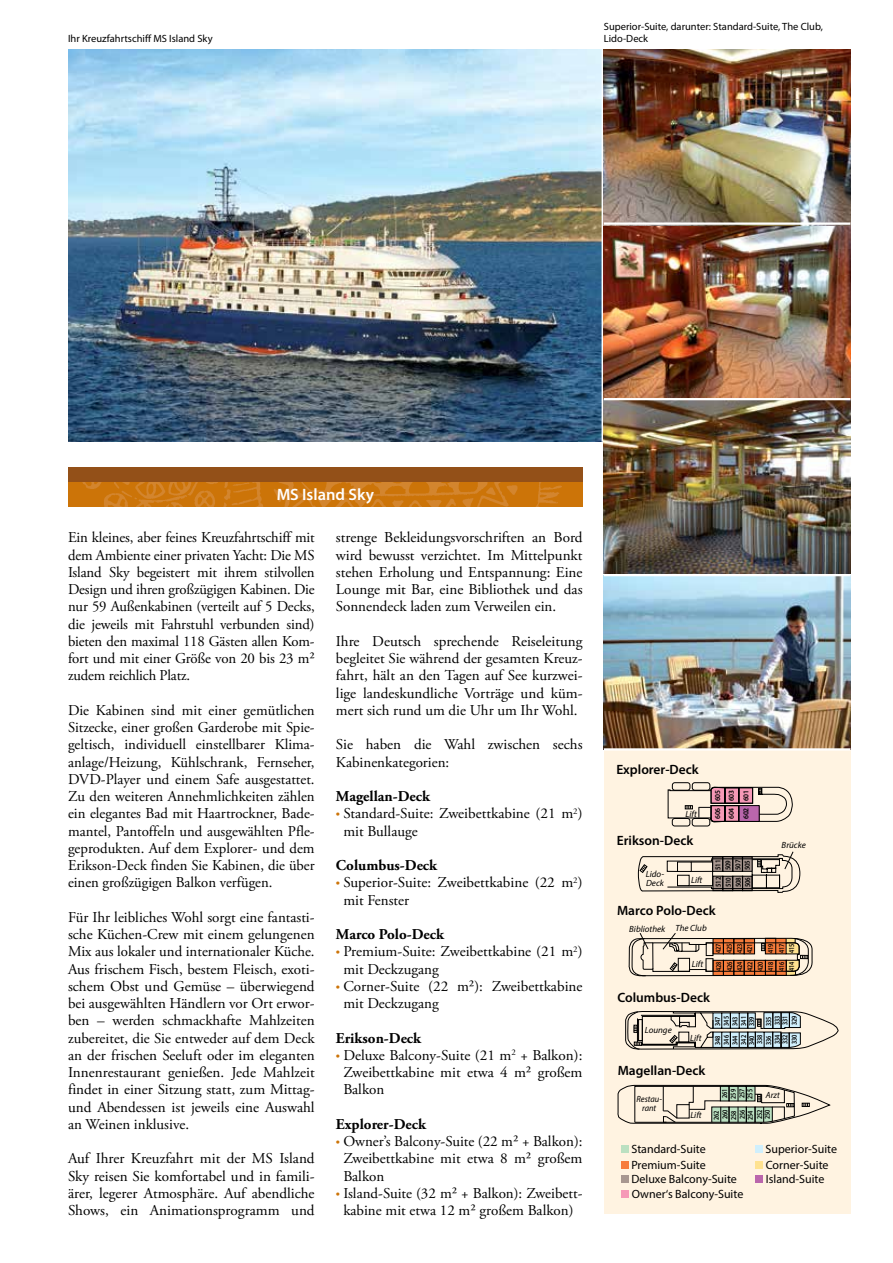
<style>
.page{position:relative;width:893px;height:1263px;background:#fff}
.page>*{position:absolute;margin:0;border:0;box-sizing:border-box;transform-origin:0 0}
.t1{font:600 16.5px "Myriad Pro";color:#fff}
.t2{font:15px/17.2px "Adobe Garamond Pro";color:#000;text-align:justify}
.t3{font:700 15px "Adobe Garamond Pro";color:#000}
.t4{font:600 13.5px "Myriad Pro";color:#000}
.t5{font:12px/14.4px "Myriad Pro";color:#000}
.t6{font:10.5px/12.6px "Myriad Pro";color:#000}
.t7{font:italic 9px/9px "Myriad Pro";color:#000}
.t8{font:italic 9px/9px "Myriad Pro";color:#000;text-align:center;scale:.94 1}
.t9{font:600 7.5px/8.6px "Myriad Pro";letter-spacing:-.025em;color:#000;scale:.8 1}
.t10{font:600 7.5px/13.5px "Myriad Pro";letter-spacing:-.025em;color:#000}
.t11{font:600 7.5px/9.9px "Myriad Pro";letter-spacing:-.025em;color:#000;text-align:justify;scale:.88 1}
.t12{font:600 7.5px/9.9px "Myriad Pro";letter-spacing:-.025em;color:#000;text-align:justify;scale:.87 1}
.s1{font-family:"Myriad Pro";color:#cc7408}
</style>
<div class="page">
<div style="left:604px;top:749px;width:246px;height:465px;background:#fff3e1"></div>
<svg style="left:617px;top:933px;width:222px;height:265px"></svg>
<svg style="left:638px;top:851px;width:163px;height:42px"></svg>
<div style="left:692px;top:782px;width:18px;height:8px;border:1px solid #000;border-radius:3px"></div>
<div style="left:672px;top:782px;width:18px;height:8px;border:1px solid #000;border-radius:3px"></div>
<svg style="left:667px;top:786px;width:126px;height:41px"></svg>
<img style="left:68px;top:482px;width:515px;height:25px">
<div style="left:68px;top:467px;width:515px;height:15px;background:#935018"></div>
<img style="left:68px;top:49px;width:534px;height:393px">
<img style="left:604px;top:49px;width:246px;height:349px">
<img style="left:604px;top:400px;width:246px;height:348px">
<hr style="left:604px;top:222px;width:246px;height:3px;background:#fff">
<hr style="left:604px;top:574px;width:246px;height:2px;background:#fff">
<hr style="left:604px;top:748px;width:246px;height:2px;background:#fff">
<p class="t6" style="left:68px;top:32px;width:146px">Ihr Kreuzfahrtschiff MS Island Sky</p>
<p class="t6" style="left:604px;top:20px;width:221px">Superior-Suite, darunter: Standard-Suite, The Club,<br>Lido-Deck</p>
<p class="t1" style="left:277px;top:485px;width:99px">MS Island Sky</p>
<p class="t2" style="left:68px;top:529px;width:248px">Ein kleines, aber feines Kreuzfahrtschiff mit dem Ambiente einer privaten Yacht: Die MS Island Sky begeistert mit ihrem stilvollen Design und ihren großzügigen Kabinen. Die nur 59 Außenkabinen (verteilt auf 5 Decks, die jeweils mit Fahrstuhl verbunden sind) bieten den maximal 118 Gästen allen Kom&shy;fort und mit einer Größe von 20 bis 23 m² zudem reichlich Platz.</p>
<p class="t2" style="left:68px;top:702px;width:248px">Die Kabinen sind mit einer gemütlichen Sitzecke, einer großen Garderobe mit Spie&shy;geltisch, individuell einstellbarer Klima&shy;anlage/Heizung, Kühlschrank, Fernseher, DVD-Player und einem Safe ausgestattet.<br>Zu den weiteren Annehmlichkeiten zählen ein elegantes Bad mit Haartrockner, Bade&shy;mantel, Pantoffeln und ausgewählten Pfle&shy;geprodukten. Auf dem Explorer- und dem Erikson-Deck finden Sie Kabinen, die über einen großzügigen Balkon verfügen.</p>
<p class="t2" style="left:68px;top:909px;width:248px">Für Ihr leibliches Wohl sorgt eine fantasti&shy;sche Küchen-Crew mit einem gelungenen Mix aus lokaler und internationaler Küche.<br>Aus frischem Fisch, bestem Fleisch, exoti&shy;schem Obst und Gemüse – überwiegend bei ausgewählten Händlern vor Ort erwor&shy;ben – werden schmackhafte Mahlzeiten zubereitet, die Sie entweder auf dem Deck an der frischen Seeluft oder im eleganten Innenrestaurant genießen. Jede Mahlzeit findet in einer Sitzung statt, zum Mittag&shy;und Abendessen ist jeweils eine Auswahl an Weinen inklusive.</p>
<p class="t2" style="left:68px;top:1150px;width:248px">Auf Ihrer Kreuzfahrt mit der MS Island Sky reisen Sie komfortabel und in famili&shy;ärer, legerer Atmosphäre. Auf abendliche Shows, ein Animationsprogramm und</p>
<p class="t2" style="left:336px;top:529px;width:248px">strenge Bekleidungsvorschriften an Bord wird bewusst verzichtet. Im Mittelpunkt stehen Erholung und Entspannung: Eine Lounge mit Bar, eine Bibliothek und das Sonnendeck laden zum Verweilen ein.</p>
<p class="t2" style="left:336px;top:633px;width:248px">Ihre Deutsch sprechende Reiseleitung begleitet Sie während der gesamten Kreuz&shy;fahrt, hält an den Tagen auf See kurzwei&shy;lige landeskundliche Vorträge und küm&shy;mert sich rund um die Uhr um Ihr Wohl.</p>
<p class="t2" style="left:336px;top:736px;width:248px">Sie haben die Wahl zwischen sechs<br>Kabinenkategorien:</p>
<p class="t3" style="left:336px;top:788px;width:96px">Magellan-Deck</p>
<p class="t2" style="left:343px;top:805px;width:241px;text-indent:-7px"><span class="s1">•</span> Standard-Suite: Zweibettkabine (21 m<sup>2</sup>) mit Bullauge</p>
<p class="t3" style="left:336px;top:857px;width:103px">Columbus-Deck</p>
<p class="t2" style="left:343px;top:874px;width:241px;text-indent:-7px"><span class="s1">•</span> Superior-Suite: Zweibettkabine (22 m<sup>2</sup>) mit Fenster</p>
<p class="t3" style="left:336px;top:926px;width:110px">Marco Polo-Deck</p>
<p class="t2" style="left:343px;top:943px;width:241px;text-indent:-7px"><span class="s1">•</span> Premium-Suite: Zweibettkabine (21 m<sup>2</sup>) mit Deckzugang</p>
<p class="t2" style="left:343px;top:978px;width:241px;text-indent:-7px"><span class="s1">•</span> Corner-Suite (22 m²): Zweibettkabine mit Deckzugang</p>
<p class="t3" style="left:336px;top:1029px;width:87px">Erikson-Deck</p>
<p class="t2" style="left:343px;top:1047px;width:241px;text-indent:-7px"><span class="s1">•</span> Deluxe Balcony-Suite (21 m<sup>2</sup> + Balkon):<br>Zweibettkabine mit etwa 4 m² großem Balkon</p>
<p class="t3" style="left:336px;top:1115px;width:92px">Explorer-Deck</p>
<p class="t2" style="left:343px;top:1133px;width:241px;text-indent:-7px"><span class="s1">•</span> Owner’s Balcony-Suite (22 m² + Balkon):<br>Zweibettkabine mit etwa 8 m² großem Balkon</p>
<p class="t2" style="left:336px;top:1185px;width:248px;text-align:center"><span class="s1">•</span> Island-Suite (32 m² + Balkon): Zweibett&shy;kabine mit etwa 12 m² großem Balkon)</p>
<p class="t4" style="left:616px;top:760px;width:84px">Explorer-Deck</p>
<p class="t7" style="left:685px;top:809px;width:13px">Lift</p>
<p class="t4" style="left:617px;top:832px;width:78px">Erikson-Deck</p>
<p class="t7" style="left:646px;top:869px;width:20px">Lido-<br>Deck</p>
<p class="t7" style="left:691px;top:876px;width:13px">Lift</p>
<p class="t10" style="left:711px;top:801px;width:13px;rotate:-90deg">605<br>603</p>
<p class="t10" style="left:739px;top:801px;width:13px;rotate:-90deg">601</p>
<p class="t10" style="left:711px;top:819px;width:13px;rotate:-90deg">606<br>604</p>
<p class="t10" style="left:739px;top:819px;width:13px;rotate:-90deg">602</p>
<p class="t11" style="left:713px;top:870px;width:14px;rotate:-90deg">511<br>509<br>507<br>505</p>
<p class="t12" style="left:713px;top:887px;width:14px;rotate:-90deg">512<br>510<br>508<br>506</p>
<p class="t4" style="left:617px;top:901px;width:100px">Marco Polo-Deck</p>
<p class="t7" style="left:629px;top:924px;width:79px">Bibliothek The Club</p>
<p class="t7" style="left:782px;top:841px;width:26px">Brücke</p>
<p class="t7" style="left:692px;top:959px;width:13px">Lift</p>
<p class="t9" style="left:713px;top:953px;width:13px;line-height:10.9px;rotate:-90deg">427<br>425</p>
<p class="t9" style="left:734px;top:953px;width:13px;line-height:10.4px;rotate:-90deg">423<br>421</p>
<p class="t9" style="left:765px;top:953px;width:13px;line-height:10.9px;rotate:-90deg">419<br>417</p>
<p class="t9" style="left:787px;top:953px;width:13px;rotate:-90deg">415</p>
<p class="t9" style="left:713px;top:971px;width:13px;line-height:10.9px;rotate:-90deg">428<br>426</p>
<p class="t9" style="left:734px;top:971px;width:13px;line-height:10.5px;text-align:justify;rotate:-90deg">424<br>422<br>420<br>418<br>416</p>
<p class="t9" style="left:787px;top:971px;width:13px;rotate:-90deg">414</p>
<p class="t4" style="left:617px;top:988px;width:94px">Columbus-Deck</p>
<p class="t7" style="left:645px;top:1025px;width:28px">Lounge</p>
<p class="t7" style="left:690px;top:1033px;width:13px">Lift</p>
<p class="t4" style="left:618px;top:1061px;width:89px">Magellan-Deck</p>
<p class="t8" style="left:636px;top:1095px;width:29px">Restau&shy;rant</p>
<p class="t7" style="left:690px;top:1110px;width:13px">Lift</p>
<p class="t9" style="left:713px;top:1026px;width:13px;text-align:justify;rotate:-90deg">347<br>345<br>343<br>341<br>339</p>
<p class="t9" style="left:764px;top:1026px;width:13px;rotate:-90deg">335<br>333</p>
<p class="t9" style="left:780px;top:1025px;width:13px;line-height:9.3px;rotate:-90deg">331<br>329</p>
<p class="t9" style="left:713px;top:1045px;width:14px;text-align:justify;rotate:-90deg">348<br>346<br>344<br>342<br>340<br>338<br>336<br>334</p>
<p class="t9" style="left:780px;top:1044px;width:13px;line-height:9.3px;rotate:-90deg">332<br>330</p>
<p class="t9" style="left:720px;top:1098px;width:13px;text-align:justify;rotate:-90deg">261<br>259<br>257<br>255</p>
<p class="t8" style="left:766px;top:1091px;width:16px">Arzt</p>
<p class="t9" style="left:756px;top:1119px;width:13px;line-height:7.5px;rotate:-90deg">252<br>250</p>
<p class="t9" style="left:712px;top:1120px;width:13px;text-align:justify;rotate:-90deg">262<br>260<br>258<br>256<br>254</p>
<p class="t5" style="left:631px;top:1141px;width:76px">Standard-Suite</p>
<p class="t5" style="left:766px;top:1141px;width:73px">Superior-Suite</p>
<p class="t5" style="left:631px;top:1158px;width:76px">Premium-Suite</p>
<p class="t5" style="left:766px;top:1158px;width:64px">Corner-Suite</p>
<p class="t5" style="left:631px;top:1172px;width:113px">Deluxe Balcony-Suite<br>Owner‘s Balcony-Suite</p>
<p class="t5" style="left:766px;top:1172px;width:60px">Island-Suite</p>
</div>
